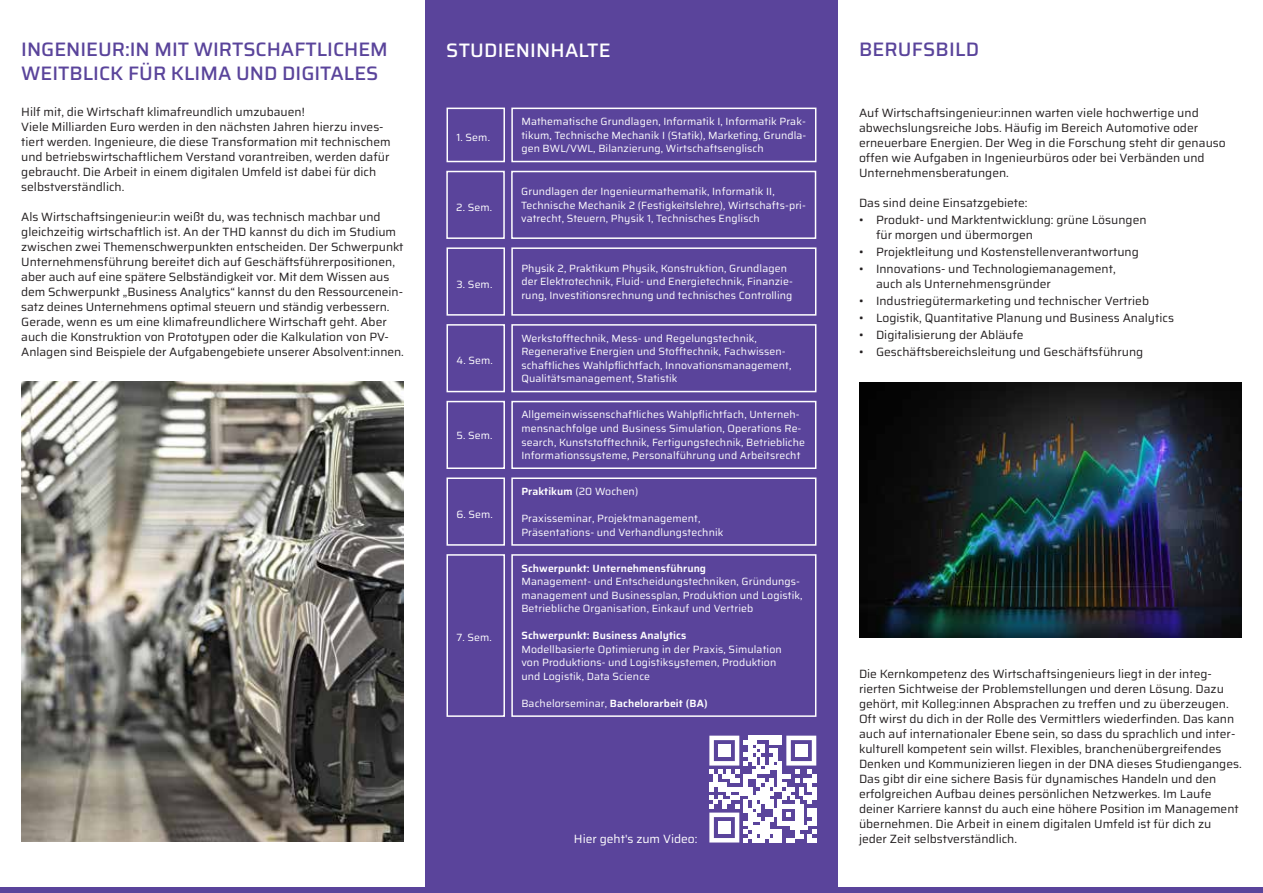
<style>
.page{position:relative;width:1263px;height:893px;background:#fff}
.page>*{position:absolute;margin:0;border:0;box-sizing:border-box;transform-origin:0 0}
.t1{font:500 19.5px/23.4px "Saira";color:#5a449b}
.t2{font:500 19.5px "Saira";letter-spacing:.01em;color:#fff}
.t3{font:12px/15px "Saira";color:#231f20}
.t4{font:12px "Saira";color:#fff}
.t5{font:10.5px/13.5px "Saira";letter-spacing:.01em;color:#fff}
.t6{font:600 10.5px "Saira";letter-spacing:.01em;color:#fff}
.s1{font-weight:600}
.s2{font-weight:400}
</style>
<div class="page">
<div style="left:0;top:888px;width:1263px;height:5px;background:#5a449b"></div>
<div style="left:425px;top:0;width:413px;height:893px;background:#5a449b"></div>
<div style="left:511px;top:108px;width:305px;height:54px;border:2px solid #fff"></div>
<div style="left:446px;top:108px;width:59px;height:54px;border:2px solid #fff"></div>
<div style="left:511px;top:171px;width:305px;height:68px;border:2px solid #fff"></div>
<div style="left:446px;top:171px;width:59px;height:68px;border:2px solid #fff"></div>
<div style="left:511px;top:247px;width:305px;height:69px;border:2px solid #fff"></div>
<div style="left:446px;top:247px;width:59px;height:69px;border:2px solid #fff"></div>
<div style="left:446px;top:324px;width:59px;height:68px;border:2px solid #fff"></div>
<div style="left:511px;top:477px;width:305px;height:69px;border:2px solid #fff"></div>
<div style="left:446px;top:477px;width:59px;height:69px;border:2px solid #fff"></div>
<div style="left:511px;top:554px;width:305px;height:163px;border:2px solid #fff"></div>
<div style="left:446px;top:554px;width:59px;height:163px;border:2px solid #fff"></div>
<div style="left:511px;top:401px;width:305px;height:68px;border:2px solid #fff"></div>
<div style="left:446px;top:401px;width:59px;height:68px;border:2px solid #fff"></div>
<div style="left:511px;top:324px;width:305px;height:68px;border:2px solid #fff"></div>
<img style="left:859px;top:383px;width:383px;height:255px">
<svg style="left:709px;top:736px;width:107px;height:106px"></svg>
<div style="left:718px;top:744px;width:13px;height:13px;background:#fff"></div>
<div style="left:795px;top:744px;width:13px;height:13px;background:#fff"></div>
<div style="left:718px;top:821px;width:13px;height:13px;background:#fff"></div>
<img style="left:21px;top:382px;width:383px;height:460px">
<h1 class="t1" style="left:21px;top:37px;width:368px">INGENIEUR:IN MIT WIRTSCHAFTLICHEM<br>WEITBLICK FÜR KLIMA UND DIGITALES</h1>
<p class="t3" style="left:21px;top:104px;width:371px">Hilf mit, die Wirtschaft klimafreundlich umzubauen!<br>Viele Milliarden Euro werden in den nächsten Jahren hierzu inves&shy;tiert werden. Ingenieure, die diese Transformation mit technischem und betriebswirtschaftlichem Verstand vorantreiben, werden dafür gebraucht. Die Arbeit in einem digitalen Umfeld ist dabei für dich selbstverständlich.</p>
<p class="t3" style="left:21px;top:209px;width:384px">Als Wirtschaftsingenieur:in weißt du, was technisch machbar und gleichzeitig wirtschaftlich ist. An der THD kannst du dich im Studium zwischen zwei Themenschwerpunkten entscheiden. Der Schwerpunkt Unternehmensführung bereitet dich auf Geschäftsführerpositionen, aber auch auf eine spätere Selbständigkeit vor. Mit dem Wissen aus dem Schwerpunkt „Business Analytics“ kannst du den Ressourcenein&shy;satz deines Unternehmens optimal steuern und ständig verbessern.<br>Gerade, wenn es um eine klimafreundlichere Wirtschaft geht. Aber auch die Konstruktion von Prototypen oder die Kalkulation von PV-Anlagen sind Beispiele der Aufgabengebiete unserer Absolvent:innen.</p>
<h1 class="t2" style="left:446px;top:34px;width:166px">STUDIENINHALTE</h1>
<p class="t5" style="left:456px;top:130px;width:35px">1. Sem.</p>
<p class="t5" style="left:456px;top:200px;width:37px">2. Sem.</p>
<p class="t5" style="left:456px;top:277px;width:37px">3. Sem.</p>
<p class="t5" style="left:456px;top:353px;width:38px">4. Sem.</p>
<p class="t5" style="left:456px;top:428px;width:38px">5. Sem.</p>
<p class="t5" style="left:456px;top:507px;width:38px">6. Sem.</p>
<p class="t5" style="left:456px;top:631px;width:37px">7. Sem.</p>
<p class="t5" style="left:521px;top:114px;width:287px;text-align:justify">Mathematische Grundlagen, Informatik I, Informatik Prak&shy;tikum, Technische Mechanik I (Statik), Marketing, Grundla&shy;gen BWL/VWL, Bilanzierung, Wirtschaftsenglisch</p>
<p class="t5" style="left:521px;top:184px;width:286px">Grundlagen der Ingenieurmathematik, Informatik II,<br>Technische Mechanik 2 (Festigkeitslehre), Wirtschafts-pri&shy;vatrecht, Steuern, Physik 1, Technisches Englisch</p>
<p class="t5" style="left:521px;top:261px;width:273px">Physik 2, Praktikum Physik, Konstruktion, Grundlagen der Elektrotechnik, Fluid- und Energietechnik, Finanzie&shy;rung, Investitionsrechnung und technisches Controlling</p>
<p class="t5" style="left:521px;top:331px;width:272px">Werkstofftechnik, Mess- und Regelungstechnik, Regenerative Energien und Stofftechnik, Fachwissen&shy;schaftliches Wahlpflichtfach, Innovationsmanagement, Qualitätsmanagement, Statistik</p>
<p class="t5" style="left:521px;top:408px;width:285px">Allgemeinwissenschaftliches Wahlpflichtfach, Unterneh&shy;mensnachfolge und Business Simulation, Operations Re&shy;search, Kunststofftechnik, Fertigungstechnik, Betriebliche Informationssysteme, Personalführung und Arbeitsrecht</p>
<p class="t5" style="left:521px;top:484px;width:118px"><span class="s1">Praktikum</span> (20 Wochen)</p>
<p class="t5" style="left:521px;top:511px;width:204px">Praxisseminar, Projektmanagement,<br>Präsentations- und Verhandlungstechnik</p>
<p class="t6" style="left:521px;top:560px;width:186px">Schwerpunkt: Unternehmensführung</p>
<p class="t5" style="left:521px;top:575px;width:283px">Management- und Entscheidungstechniken, Gründungs&shy;management und Businessplan, Produktion und Logistik,<br>Betriebliche Organisation, Einkauf und Vertrieb</p>
<p class="t6" style="left:521px;top:627px;width:167px">Schwerpunkt: Business Analytics</p>
<p class="t5" style="left:521px;top:642px;width:262px">Modellbasierte Optimierung in der Praxis, Simulation von Produktions- und Logistiksystemen, Produktion und Logistik, Data Science</p>
<p class="t6" style="left:521px;top:695px;width:188px"><span class="s2">Bachelorseminar,</span> Bachelorarbeit (BA)</p>
<p class="t4" style="left:574px;top:828px;width:125px">Hier geht's zum Video:</p>
<h1 class="t1" style="left:859px;top:37px;width:122px">BERUFSBILD</h1>
<p class="t3" style="left:859px;top:104px;width:368px">Auf Wirtschaftsingenieur:innen warten viele hochwertige und abwechslungsreiche Jobs. Häufig im Bereich Automotive oder erneuerbare Energien. Der Weg in die Forschung steht dir genauso offen wie Aufgaben in Ingenieurbüros oder bei Verbänden und Unternehmensberatungen.</p>
<p class="t3" style="left:859px;top:194px;width:170px">Das sind deine Einsatzgebiete:</p>
<p class="t3" style="left:876px;top:212px;width:272px;text-indent:-17px">• Produkt- und Marktentwicklung: grüne Lösungen für morgen und übermorgen</p>
<p class="t3" style="left:859px;top:244px;width:281px">• Projektleitung und Kostenstellenverantwortung</p>
<p class="t3" style="left:876px;top:261px;width:241px;text-indent:-17px">• Innovations- und Technologiemanagement, auch als Unternehmensgründer</p>
<p class="t3" style="left:859px;top:293px;width:292px">• Industriegütermarketing und technischer Vertrieb</p>
<p class="t3" style="left:859px;top:310px;width:316px">• Logistik, Quantitative Planung und Business Analytics</p>
<p class="t3" style="left:859px;top:327px;width:166px">• Digitalisierung der Abläufe</p>
<p class="t3" style="left:859px;top:344px;width:286px">• Geschäftsbereichsleitung und Geschäftsführung</p>
<p class="t3" style="left:859px;top:665px;width:384px">Die Kernkompetenz des Wirtschaftsingenieurs liegt in der integ&shy;rierten Sichtweise der Problemstellungen und deren Lösung. Dazu gehört, mit Kolleg:innen Absprachen zu treffen und zu überzeugen.<br>Oft wirst du dich in der Rolle des Vermittlers wiederfinden. Das kann auch auf internationaler Ebene sein, so dass du sprachlich und inter&shy;kulturell kompetent sein willst. Flexibles, branchenübergreifendes Denken und Kommunizieren liegen in der DNA dieses Studienganges.<br>Das gibt dir eine sichere Basis für dynamisches Handeln und den erfolgreichen Aufbau deines persönlichen Netzwerkes. Im Laufe deiner Karriere kannst du auch eine höhere Position im Management übernehmen. Die Arbeit in einem digitalen Umfeld ist für dich zu jeder Zeit selbstverständlich.</p>
</div>
